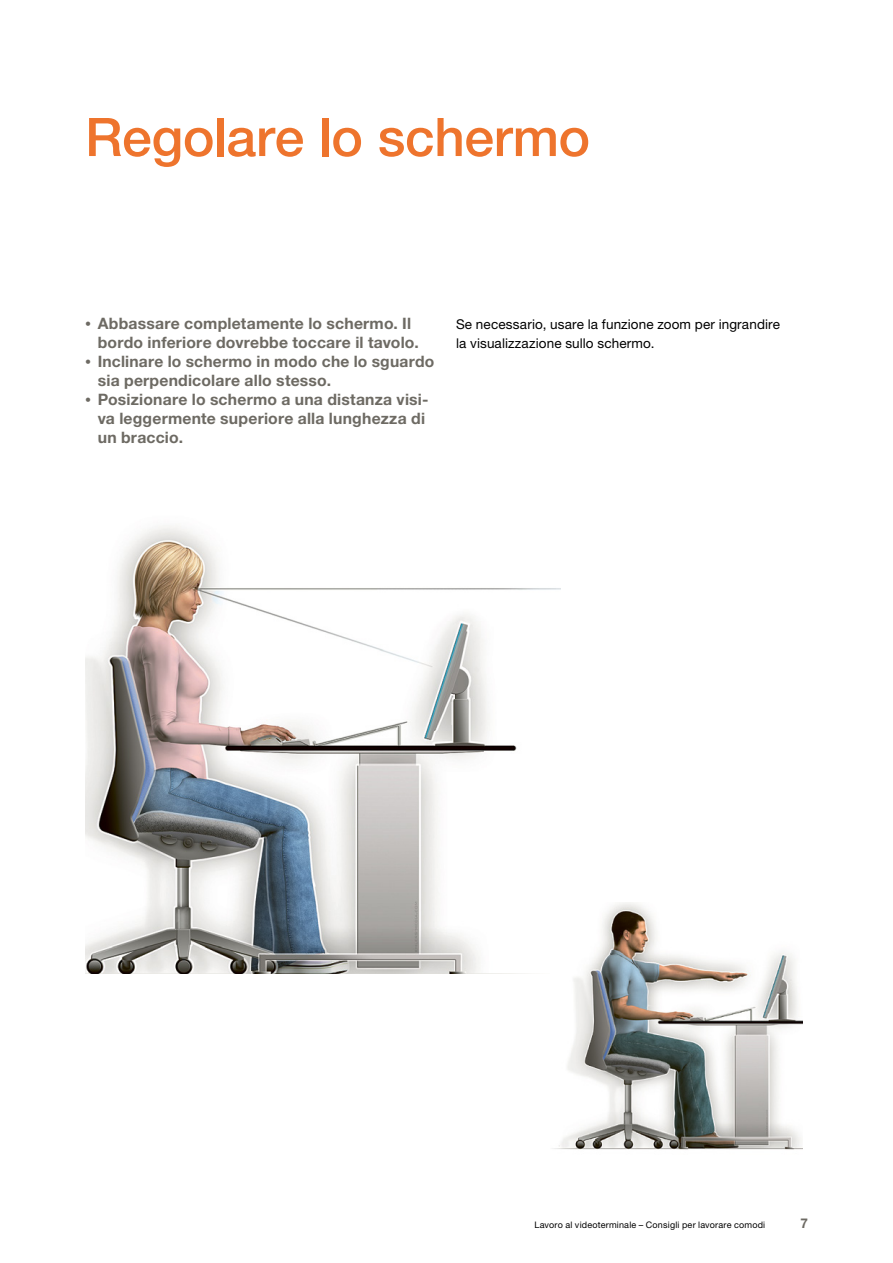
<style>
.page{position:relative;width:893px;height:1263px;background:#fff}
.page>*{position:absolute;margin:0;border:0;box-sizing:border-box;transform-origin:0 0}
.t1{font:500 53.25px "Helvetica Neue LT Std";letter-spacing:-.005em;color:#ee742d}
.t2{font:700 15.75px/19.2px "Helvetica Neue LT Std";letter-spacing:.015em;color:#6d6a63}
.t3{font:13.5px/19.2px "Helvetica Neue LT Std";letter-spacing:.01em;color:#000}
.t4{font:700 13.5px "Helvetica Neue LT Std";color:#6d6a63}
.t5{font:9px "Helvetica Neue LT Std";letter-spacing:.025em;color:#000}
.s1{font-weight:400;font-size:12px}
</style>
<div class="page">
<img style="left:85px;top:525px;width:476px;height:448px">
<img style="left:550px;top:902px;width:253px;height:248px">
<h1 class="t1" style="left:85px;top:105px;width:507px">Regolare lo schermo</h1>
<p class="t2" style="left:98px;top:313px;width:323px;text-indent:-13px"><span class="s1">•</span> Abbassare completamente lo schermo. Il bordo inferiore dovrebbe toccare il tavolo.</p>
<p class="t2" style="left:98px;top:351px;width:338px;text-indent:-13px"><span class="s1">•</span> Inclinare lo schermo in modo che lo sguardo sia perpendicolare allo stesso.</p>
<p class="t2" style="left:98px;top:389px;width:332px;text-indent:-13px"><span class="s1">•</span> Posizionare lo schermo a una distanza visi&shy;va leggermente superiore alla lunghezza di un braccio.</p>
<p class="t3" style="left:456px;top:314px;width:325px">Se necessario, usare la funzione zoom per ingrandire la visualizzazione sullo schermo.</p>
<p class="t5" style="left:534px;top:1219px;width:232px">Lavoro al videoterminale – Consigli per lavorare comodi</p>
<p class="t4" style="left:800px;top:1215px;width:9px">7</p>
</div>
